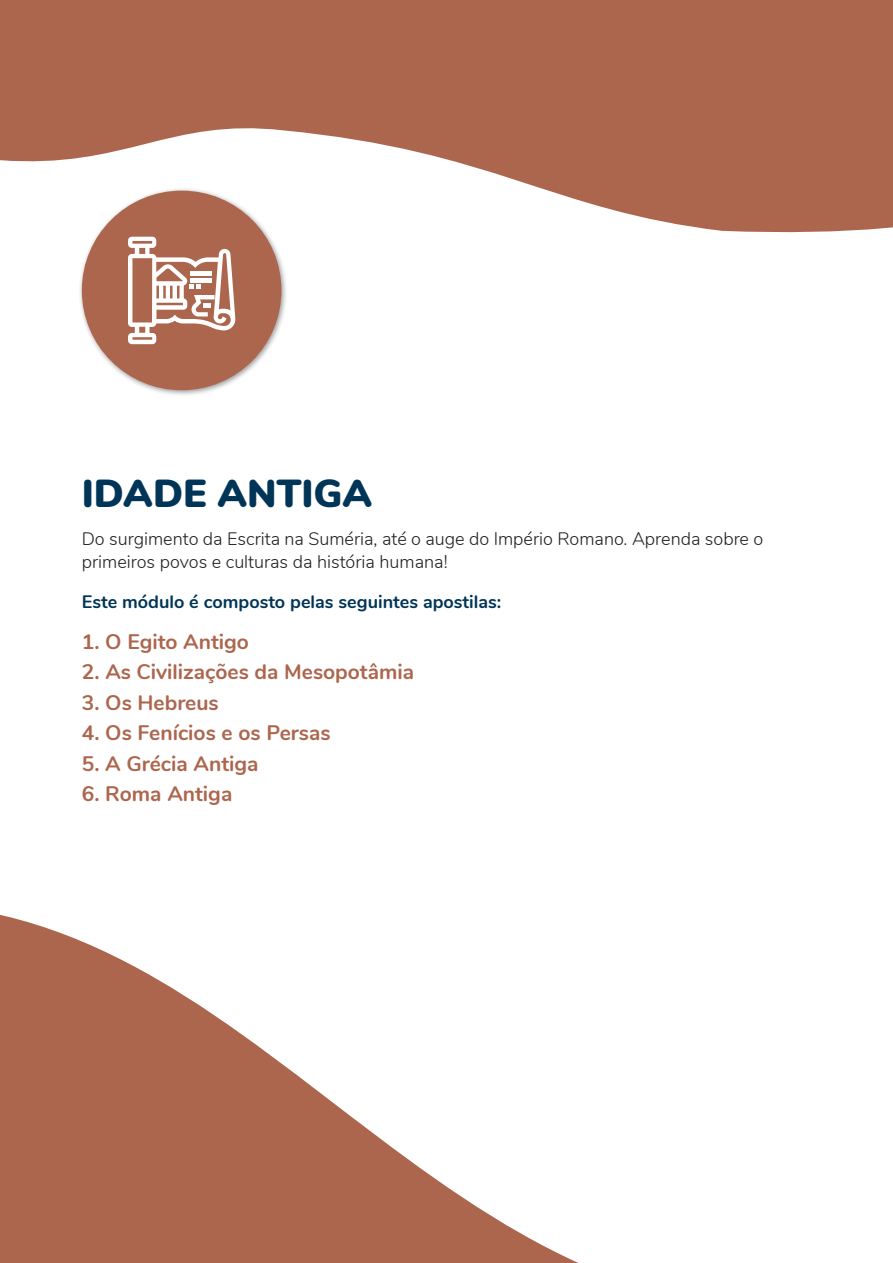
<style>
.page{position:relative;width:893px;height:1263px;background:#fff}
.page>*{position:absolute;margin:0;border:0;box-sizing:border-box;transform-origin:0 0}
.t1{font:900 39px "Nunito";color:#003558}
.t2{font:700 21px "Nunito";color:#ac664e}
.t3{font:300 18px/22.5px "Nunito";color:#231f20}
.t4{font:700 18px "Nunito";color:#003558}
</style>
<div class="page">
<svg style="left:0;top:0;width:893px;height:232px;fill:#ac664e"></svg>
<svg style="left:0;top:914px;width:579px;height:349px;fill:#ac664e"></svg>
<div style="left:78px;top:187px;width:210px;height:209px;background:#231f20;opacity:.43"></div>
<div style="left:82px;top:191px;width:199px;height:199px;background:#ac664e;border-radius:50%"></div>
<svg style="left:128px;top:237px;width:107px;height:107px"></svg>
<h1 class="t1" style="left:82px;top:465px;width:292px">IDADE ANTIGA</h1>
<p class="t3" style="left:82px;top:527px;width:683px">Do surgimento da Escrita na Suméria, até o auge do Império Romano. Aprenda sobre o primeiros povos e culturas da história humana!</p>
<p class="t4" style="left:82px;top:589px;width:421px">Este módulo é composto pelas seguintes apostilas:</p>
<p class="t2" style="left:82px;top:626px;width:169px">1. O Egito Antigo</p>
<p class="t2" style="left:82px;top:656px;width:334px">2. As Civilizações da Mesopotâmia</p>
<p class="t2" style="left:82px;top:687px;width:138px">3. Os Hebreus</p>
<p class="t2" style="left:82px;top:717px;width:250px">4. Os Fenícios e os Persas</p>
<p class="t2" style="left:82px;top:748px;width:178px">5. A Grécia Antiga</p>
<p class="t2" style="left:82px;top:778px;width:152px">6. Roma Antiga</p>
</div>
